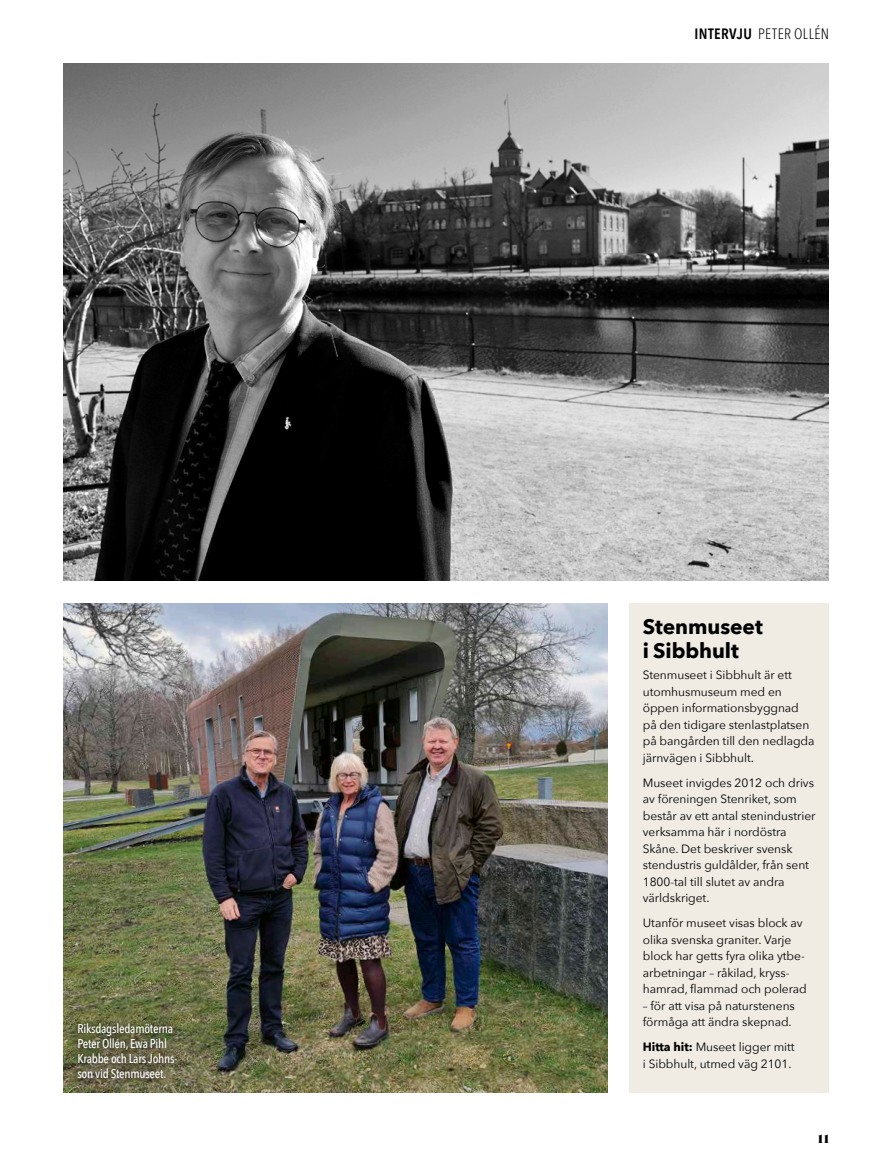
<style>
.page{position:relative;width:893px;height:1170px;background:#fff}
.page>*{position:absolute;margin:0;border:0;box-sizing:border-box;transform-origin:0 0}
.t1{font:700 21px/24px "Avenir Next";letter-spacing:-.005em;color:#000}
.t2{font:300 condensed 15px "Avenir Next LT Pro";letter-spacing:.03em;color:#000}
.t3{font:500 12.75px/15px "Avenir Next Condensed";letter-spacing:-.02em;color:#fff}
.t4{font:900 12.75px "Acta Display";color:#000}
.t5{font:12px/16.5px "Avenir Next";letter-spacing:-.005em;color:#000}
.s1{font-family:"Avenir Next Condensed";font-weight:600;font-stretch:normal}
.s2{font-weight:700}
</style>
<div class="page">
<div style="left:629px;top:603px;width:200px;height:489px;background:#f0ece4"></div>
<img style="left:64px;top:64px;width:765px;height:516px">
<img style="left:64px;top:603px;width:544px;height:489px">
<div style="left:70px;top:1016px;width:114px;height:70px;background:#000;opacity:.98"></div>
<p class="t3" style="left:77px;top:1021px;width:101px">Riksdagsledamöterna<br>Peter Ollén, Ewa Pihl<br>Krabbe och Lars Johns&shy;son vid Stenmuseet.</p>
<p class="t2" style="left:694px;top:25px;width:136px"><span class="s1">INTERVJU</span> PETER OLLÉN</p>
<h1 class="t1" style="left:643px;top:614px;width:122px">Stenmuseet i Sibbhult</h1>
<p class="t5" style="left:643px;top:666px;width:173px">Stenmuseet i Sibbhult är ett utomhusmuseum med en öppen informationsbyggnad på den tidigare stenlastplatsen på bangården till den nedlagda järnvägen i Sibbhult.</p>
<p class="t5" style="left:643px;top:773px;width:174px">Museet invigdes 2012 och drivs av föreningen Stenriket, som består av ett antal stenindustrier verksamma här i nordöstra<br>Skåne. Det beskriver svensk stendustris guldålder, från sent<br>1800-tal till slutet av andra världskriget.</p>
<p class="t5" style="left:643px;top:914px;width:166px">Utanför museet visas block av olika svenska graniter. Varje block har getts fyra olika ytbe&shy;arbetningar – råkilad, kryss&shy;hamrad, flammad och polerad</p>
<p class="t5" style="left:643px;top:996px;width:154px">– för att visa på naturstenens förmåga att ändra skepnad.</p>
<p class="t5" style="left:643px;top:1038px;width:153px"><span class="s2">Hitta hit:</span> Museet ligger mitt i Sibbhult, utmed väg 2101.</p>
<p class="t4" style="left:818px;top:1130px;width:13px">11</p>
</div>
